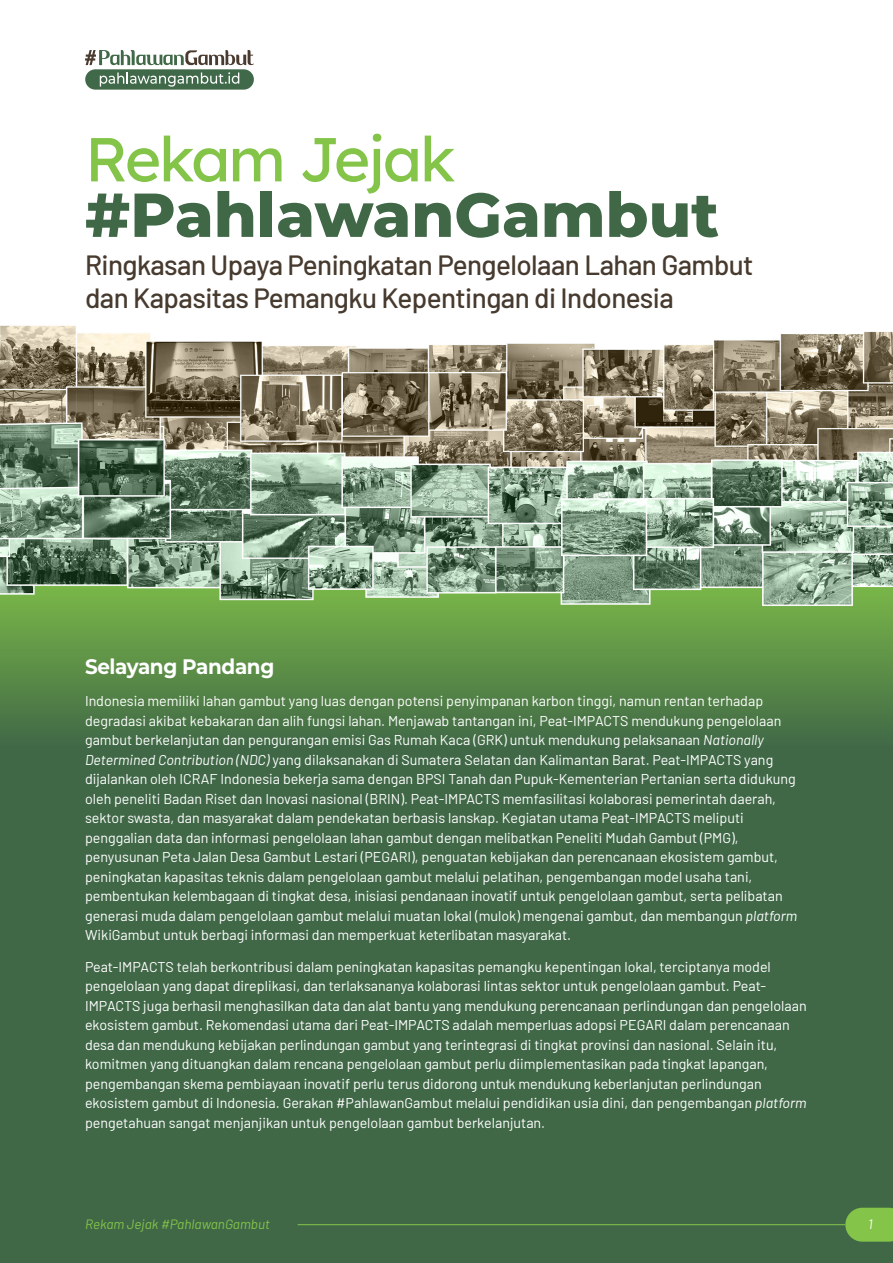
<style>
.page{position:relative;width:893px;height:1263px;background:#fff}
.page>*{position:absolute;margin:0;border:0;box-sizing:border-box;transform-origin:0 0}
.t1{font:800 61.8px "Montserrat";color:#406847}
.t2{font:61.8px "Lexend";letter-spacing:-.03em;color:#83c449}
.t3{font:500 27.75px/33.3px "Barlow";letter-spacing:-.02em;color:#473a2e}
.Heading_3{font:700 21px "Montserrat";letter-spacing:-.02em;color:#fff;scale:.95 1}
.t4{font:14.25px/19.5px "Barlow";color:#fff}
.t5{font:italic 13.5px "Barlow";color:#83c449}
.t6{font:italic 13.5px "Barlow";color:#fff}
.s1{font-style:italic}
</style>
<div class="page">
<div style="left:0;top:536px;width:893px;height:727px;background:#406847"></div>
<svg style="left:0;top:611px;width:893px;height:116px;background:#5c8e47"></svg>
<div style="left:85px;top:69px;width:169px;height:21px;background:#40694a;border-radius:10px"></div>
<svg style="left:100px;top:72px;width:139px;height:15px"></svg>
<svg style="left:85px;top:50px;width:169px;height:15px"></svg>
<img style="left:0;top:325px;width:893px;height:88px">
<img style="left:0;top:413px;width:893px;height:198px">
<svg style="left:845px;top:1208px;width:48px;height:34px;background:#7cbb48"></svg>
<hr style="left:298px;top:1224px;width:547px;height:1px;background:#83c449">
<p class="t2" style="left:85px;top:115px;width:372px">Rekam Jejak</p>
<p class="t1" style="left:85px;top:170px;width:635px">#PahlawanGambut</p>
<p class="t3" style="left:85px;top:246px;width:670px">Ringkasan Upaya Peningkatan Pengelolaan Lahan Gambut dan Kapasitas Pemangku Kepentingan di Indonesia</p>
<p class="Heading_3" style="left:85px;top:651px;width:201px">Selayang Pandang</p>
<p class="t4" style="left:85px;top:690px;width:714px">Indonesia memiliki lahan gambut yang luas dengan potensi penyimpanan karbon tinggi, namun rentan terhadap degradasi akibat kebakaran dan alih fungsi lahan. Menjawab tantangan ini, Peat-IMPACTS mendukung pengelolaan gambut berkelanjutan dan pengurangan emisi Gas Rumah Kaca (GRK) untuk mendukung pelaksanaan <span class="s1">Nationally Determined Contribution (NDC)</span> yang dilaksanakan di Sumatera Selatan dan Kalimantan Barat. Peat-IMPACTS yang dijalankan oleh ICRAF Indonesia bekerja sama dengan BPSI Tanah dan Pupuk-Kementerian Pertanian serta didukung oleh peneliti Badan Riset dan Inovasi nasional (BRIN). Peat-IMPACTS memfasilitasi kolaborasi pemerintah daerah, sektor swasta, dan masyarakat dalam pendekatan berbasis lanskap. Kegiatan utama Peat-IMPACTS meliputi penggalian data dan informasi pengelolaan lahan gambut dengan melibatkan Peneliti Mudah Gambut (PMG), penyusunan Peta Jalan Desa Gambut Lestari (PEGARI), penguatan kebijakan dan perencanaan ekosistem gambut, peningkatan kapasitas teknis dalam pengelolaan gambut melalui pelatihan, pengembangan model usaha tani, pembentukan kelembagaan di tingkat desa, inisiasi pendanaan inovatif untuk pengelolaan gambut, serta pelibatan generasi muda dalam pengelolaan gambut melalui muatan lokal (mulok) mengenai gambut, dan membangun <span class="s1">platform </span>WikiGambut untuk berbagi informasi dan memperkuat keterlibatan masyarakat.</p>
<p class="t4" style="left:85px;top:955px;width:723px">Peat-IMPACTS telah berkontribusi dalam peningkatan kapasitas pemangku kepentingan lokal, terciptanya model pengelolaan yang dapat direplikasi, dan terlaksananya kolaborasi lintas sektor untuk pengelolaan gambut. Peat-IMPACTS juga berhasil menghasilkan data dan alat bantu yang mendukung perencanaan perlindungan dan pengelolaan ekosistem gambut. Rekomendasi utama dari Peat-IMPACTS adalah memperluas adopsi PEGARI dalam perencanaan desa dan mendukung kebijakan perlindungan gambut yang terintegrasi di tingkat provinsi dan nasional. Selain itu, komitmen yang dituangkan dalam rencana pengelolaan gambut perlu diimplementasikan pada tingkat lapangan, pengembangan skema pembiayaan inovatif perlu terus didorong untuk mendukung keberlanjutan perlindungan ekosistem gambut di Indonesia. Gerakan #PahlawanGambut melalui pendidikan usia dini, dan pengembangan <span class="s1">platform </span>pengetahuan sangat menjanjikan untuk pengelolaan gambut berkelanjutan.</p>
<p class="t5" style="left:85px;top:1214px;width:186px">Rekam Jejak #PahlawanGambut</p>
<p class="t6" style="left:868px;top:1214px;width:6px">1</p>
</div>
